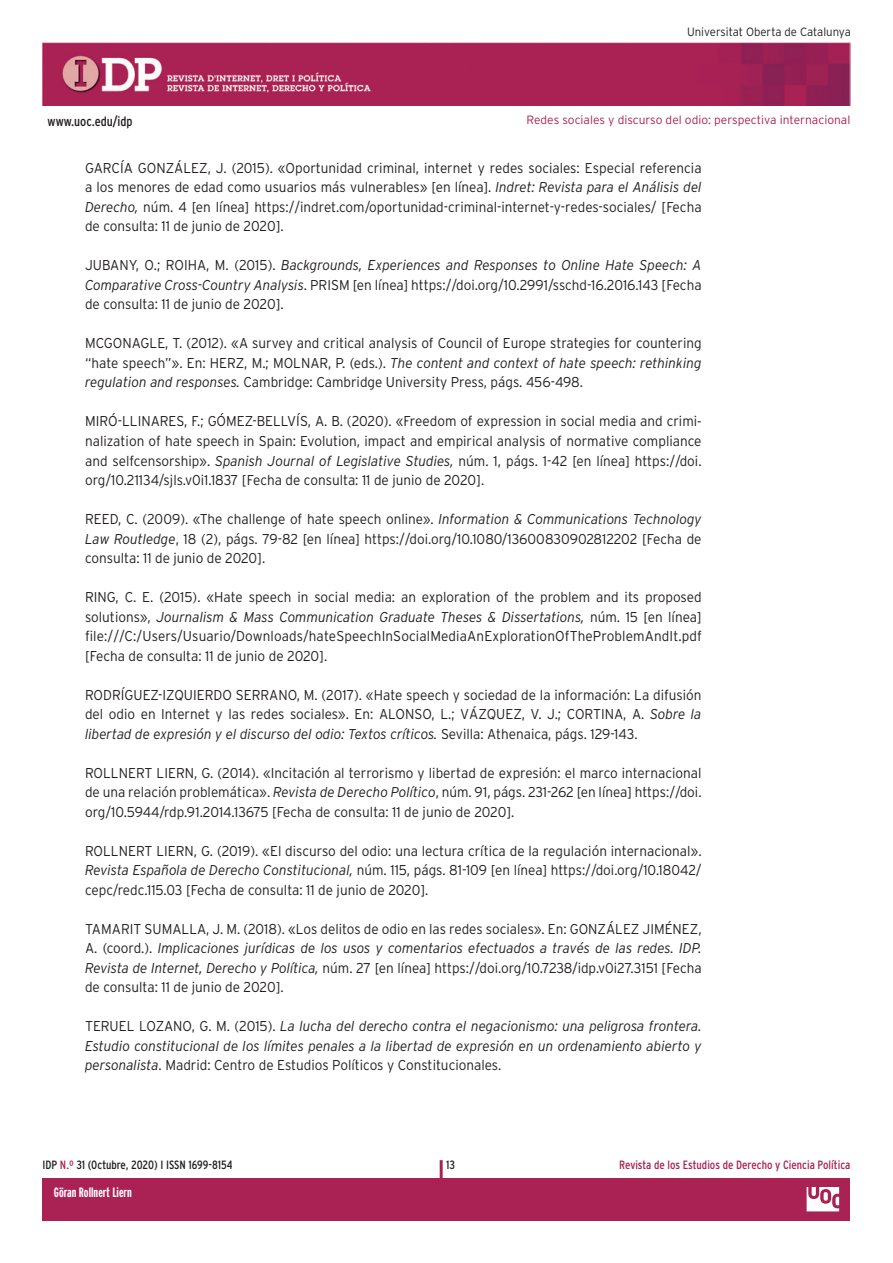
<style>
.page{position:relative;width:893px;height:1263px;background:#fff}
.page>*{position:absolute;margin:0;border:0;box-sizing:border-box;transform-origin:0 0}
.t1{font:300 14.25px/19.5px "Interstate";color:#231f20;text-align:justify;scale:.95 1}
.t2{font:italic 300 14.25px/19.5px "Interstate";color:#231f20;text-align:justify;scale:.95 1}
.t3{font:700 extra-condensed 13.5px "Interstate";color:#fff}
.t4{font:condensed 13.5px "Interstate";color:#231f20}
.t5{font:300 12px "Interstate";color:#aa2254}
.t6{font:condensed 12px "Interstate";color:#aa2254}
.t7{font:condensed 12px "Interstate";color:#231f20}
.t8{font:300 12px "Interstate";color:#231f20;scale:.95 1}
.t9{font:700 extra-condensed 12px "Interstate";color:#fff}
.s1{font-style:italic}
.s2{font-style:normal}
.s3{color:#aa2254}
</style>
<div class="page">
<div style="left:43px;top:1178px;width:807px;height:42px;background:#aa2254"></div>
<hr style="left:440px;top:1160px;width:3px;height:44px;background:#aa2254">
<img style="left:43px;top:43px;width:807px;height:63px">
<svg style="left:806px;top:1187px;width:34px;height:25px"></svg>
<p class="t4" style="left:48px;top:113px;width:87px">www.uoc.edu/idp</p>
<p class="t8" style="left:687px;top:25px;width:174px">Universitat Oberta de Catalunya</p>
<p class="t5" style="left:527px;top:113px;width:325px">Redes sociales y discurso del odio: perspectiva internacional</p>
<p class="t1" style="left:85px;top:158px;width:651px">GARCÍA GONZÁLEZ, J. (2015). «Oportunidad criminal, internet y redes sociales: Especial referencia a los menores de edad como usuarios más vulnerables» [en línea]. <span class="s1">Indret: Revista para el Análisis del Derecho,</span> núm. 4 [en línea] https://indret.com/oportunidad-criminal-internet-y-redes-sociales/ [Fecha de consulta: 11 de junio de 2020].</p>
<p class="t1" style="left:85px;top:256px;width:651px">JUBANY, O.; ROIHA, M. (2015). <span class="s1">Backgrounds, Experiences and Responses to Online Hate Speech: A Comparative Cross-Country Analysis</span>. PRISM [en línea] https://doi.org/10.2991/sschd-16.2016.143 [Fecha de consulta: 11 de junio de 2020].</p>
<p class="t1" style="left:85px;top:334px;width:651px">MCGONAGLE, T. (2012). «A survey and critical analysis of Council of Europe strategies for countering “hate speech”». En: HERZ, M.; MOLNAR, P. (eds.). <span class="s1">The content and context of hate speech: rethinking regulation and responses.</span> Cambridge: Cambridge University Press, págs. 456-498.</p>
<p class="t1" style="left:85px;top:412px;width:650px">MIRÓ-LLINARES, F.; GÓMEZ-BELLVÍS, A. B. (2020). «Freedom of expression in social media and crimi&shy;nalization of hate speech in Spain: Evolution, impact and empirical analysis of normative compliance and selfcensorship». <span class="s1">Spanish Journal of Legislative Studies,</span> núm. 1, págs. 1-42 [en línea] https://doi. org/10.21134/sjls.v0i1.1837 [Fecha de consulta: 11 de junio de 2020].</p>
<p class="t1" style="left:85px;top:509px;width:651px">REED, C. (2009). «The challenge of hate speech online». <span class="s1">Information &amp; Communications Technology Law Routledge</span>, 18 (2), págs. 79-82 [en línea] https://doi.org/10.1080/13600830902812202 [Fecha de consulta: 11 de junio de 2020].</p>
<p class="t1" style="left:85px;top:587px;width:651px">RING, C. E. (2015). «Hate speech in social media: an exploration of the problem and its proposed solutions», <span class="s1">Journalism &amp; Mass Communication Graduate Theses &amp; Dissertations,</span> núm. 15 [en línea] file:///C:/Users/Usuario/Downloads/hateSpeechInSocialMediaAnExplorationOfTheProblemAndIt.pdf [Fecha de consulta: 11 de junio de 2020].</p>
<p class="t1" style="left:85px;top:685px;width:650px">RODRÍGUEZ-IZQUIERDO SERRANO, M. (2017). «Hate speech y sociedad de la información: La difusión del odio en Internet y las redes sociales». En: ALONSO, L.; VÁZQUEZ, V. J.; CORTINA, A. <span class="s1">Sobre la libertad de expresión y el discurso del odio: Textos críticos.</span> Sevilla: Athenaica, págs. 129-143.</p>
<p class="t1" style="left:85px;top:763px;width:650px">ROLLNERT LIERN, G. (2014). «Incitación al terrorismo y libertad de expresión: el marco internacional de una relación problemática». <span class="s1">Revista de Derecho Político</span>, núm. 91, págs. 231-262 [en línea] https://doi. org/10.5944/rdp.91.2014.13675 [Fecha de consulta: 11 de junio de 2020].</p>
<p class="t1" style="left:85px;top:841px;width:651px">ROLLNERT LIERN, G. (2019). «El discurso del odio: una lectura crítica de la regulación internacional».<br><span class="s1">Revista Española de Derecho Constitucional,</span> núm. 115, págs. 81-109 [en línea] https://doi.org/10.18042/ cepc/redc.115.03 [Fecha de consulta: 11 de junio de 2020].</p>
<p class="t1" style="left:85px;top:919px;width:651px">TAMARIT SUMALLA, J. M. (2018). «Los delitos de odio en las redes sociales». En: GONZÁLEZ JIMÉNEZ, A. (coord.). <span class="s1">Implicaciones jurídicas de los usos y comentarios efectuados a través de las redes. IDP.<br>Revista de Internet, Derecho y Política,</span> núm. 27 [en línea] https://doi.org/10.7238/idp.v0i27.3151 [Fecha de consulta: 11 de junio de 2020].</p>
<p class="t2" style="left:85px;top:1016px;width:650px"><span class="s2">TERUEL LOZANO, G. M. (2015).</span> La lucha del derecho contra el negacionismo: una peligrosa frontera.<br>Estudio constitucional de los límites penales a la libertad de expresión en un ordenamiento abierto y personalista<span class="s2">. Madrid: Centro de Estudios Políticos y Constitucionales.</span></p>
<p class="t7" style="left:43px;top:1158px;width:191px">IDP <span class="s3">N.º</span> 31 (Octubre, 2020) I ISSN 1699-8154</p>
<p class="t7" style="left:446px;top:1158px;width:10px">13</p>
<p class="t6" style="left:619px;top:1158px;width:233px">Revista de los Estudios de Derecho y Ciencia Política</p>
<p class="t9" style="left:59px;top:1185px;width:31px">Eloi Puig</p>
<p class="t3" style="left:54px;top:1185px;width:79px">Göran Rollnert Liern</p>
</div>
